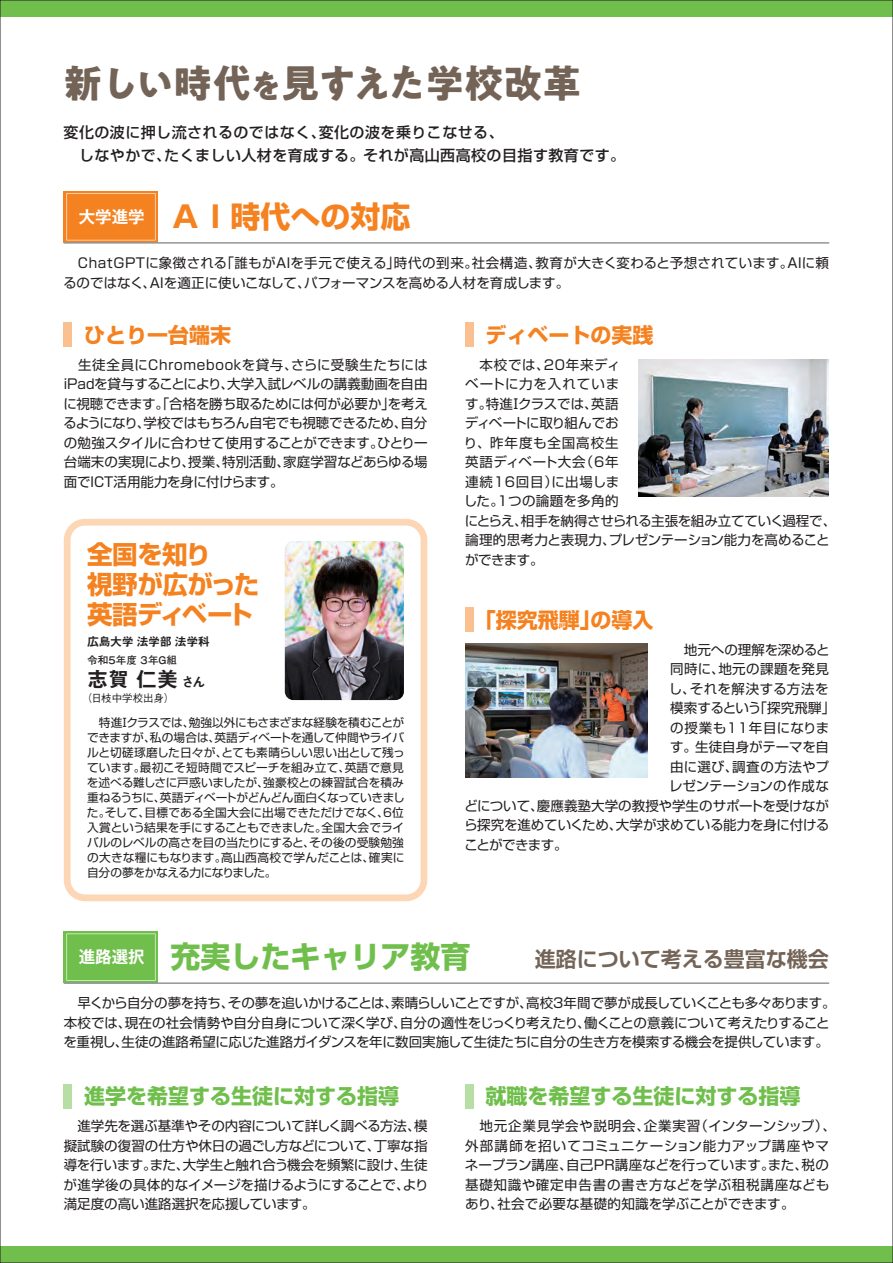
<style>
.page{position:relative;width:893px;height:1263px;background:#70bf4c}
.page>*{position:absolute;margin:0;border:0;box-sizing:border-box;transform-origin:0 0}
.t1{font:700 39px "PA1 Gothic Std N";letter-spacing:-.04em;color:#736457}
.t2{font:700 30px "Shin Go Pr 5";color:#f58220}
.t3{font:700 30px "Shin Go Pr 5";color:#70bf4c}
.t4{font:700 25.5px/30px "Shin Go Pr 5";letter-spacing:-.02em;color:#f58220}
.t5{font:700 21px "Shin Go Pr 5";color:#70bf4c}
.t6{font:700 21px "Shin Go Pr 5";color:#f58220}
.t7{font:700 21px "Shin Go Pr 5 De";color:#736457}
.t8{font:21px "Midashi Go Pr 5 MB31";color:#231f20}
.t9{font:700 16.5px "Gothic MB101 Pro De";color:#fff}
.t10{font:500 15px/22.5px "Shin Go Pr 5";letter-spacing:.03em;color:#231f20}
.t11{font:13.5px/19.5px "Shin Go Pr 5";color:#231f20}
.t12{font:13.5px/19.5px "Shin Go Pr 5";letter-spacing:-.02em;color:#231f20}
.t13{font:13.5px/19.5px "Shin Go Pr 5";letter-spacing:.025em;color:#231f20}
.t14{font:13.5px "Shin Go Pr 5";letter-spacing:.035em;color:#231f20}
.t15{font:13.5px "Shin Go Pr 5";letter-spacing:.04em;color:#231f20}
.t16{font:13.5px "Shin Go Pr 5";letter-spacing:-.055em;color:#231f20}
.t17{font:12px "Midashi Go Pr 5 MB31";letter-spacing:-.04em;color:#231f20}
.t18{font:11.7px/15px "Shin Go Pr 5";letter-spacing:-.005em;color:#231f20;text-align:justify}
.t19{font:700 10.5px "Futo Go B101 Pr 5";color:#231f20}
.t20{font:500 10.5px "Gothic BBB Pr 5";letter-spacing:-.005em;color:#231f20}
.s1{font-size:33px}
.s2{font-size:13.5px}
</style>
<div class="page">
<div style="left:0;top:17px;width:893px;height:1229px;background:#fff"></div>
<img style="left:639px;top:359px;width:190px;height:137px">
<img style="left:465px;top:643px;width:182px;height:134px">
<div style="left:64px;top:191px;width:94px;height:52px;background:linear-gradient(to right,#f58220,#f58220)"></div>
<svg style="left:66px;top:193px;width:90px;height:47px;background:#f58526"></svg>
<hr style="left:64px;top:242px;width:765px;height:2px;background:#939598">
<div style="left:64px;top:931px;width:94px;height:52px;background:#70bf4c"></div>
<svg style="left:66px;top:933px;width:90px;height:48px"></svg>
<div style="left:64px;top:323px;width:8px;height:24px;background:#fac08f"></div>
<div style="left:465px;top:323px;width:8px;height:24px;background:#fac08f"></div>
<div style="left:465px;top:607px;width:8px;height:25px;background:#fac08f"></div>
<hr style="left:64px;top:982px;width:765px;height:2px;background:#939598">
<div style="left:64px;top:1084px;width:8px;height:24px;background:#b7dfa5"></div>
<div style="left:465px;top:1084px;width:8px;height:24px;background:#b7dfa5"></div>
<svg style="left:64px;top:519px;width:363px;height:382px"></svg>
<img style="left:285px;top:541px;width:119px;height:159px">
<h1 class="t1" style="left:64px;top:59px;width:519px">新しい時代<span class="s1">を</span>見すえた学校改革</h1>
<p class="t10" style="left:64px;top:120px;width:563px">変化の波に押し流されるのではなく、変化の波を乗りこなせる、<br>　しなやかで、たくましい人材を育成する。それが高山西高校の目指す教育です。</p>
<h2 class="t2" style="left:79px;top:193px;width:333px"><sup>大学進学</sup> ＡＩ時代への対応</h2>
<p class="t11" style="left:63px;top:252px;width:767px">　ChatGPTに象徴される「誰もがＡＩを手元で使える」時代の到来。社会構造、教育が大きく変わると予想されています。ＡＩに頼るのではなく、ＡＩを適正に使いこなして、パフォーマンスを高める人材を育成します。</p>
<h3 class="t6" style="left:84px;top:318px;width:149px">ひとり一台端末</h3>
<p class="t11" style="left:63px;top:354px;width:366px;text-align:justify">　生徒全員にChromebookを貸与、さらに受験生たちにはiPadを貸与することにより、大学入試レベルの講義動画を自由に視聴できます。「合格を勝ち取るためには何が必要か」を考えるようになり、学校ではもちろん自宅でも視聴できるため、自分の勉強スタイルに合わせて使用することができます。ひとり一台端末の実現により、授業、特別活動、家庭学習などあらゆる場面でICT活用能力を身に付けらます。</p>
<h3 class="t4" style="left:87px;top:537px;width:174px">全国を知り<br>視野が広がった英語ディベート</h3>
<p class="t17" style="left:87px;top:632px;width:124px">広島大学 法学部 法学科</p>
<p class="t19" style="left:87px;top:652px;width:91px">令和５年度 ３年G組</p>
<h3 class="t8" style="left:87px;top:662px;width:120px">志賀 仁美 <span class="s2">さん</span></h3>
<p class="t20" style="left:82px;top:690px;width:94px">（日枝中学校出身）</p>
<p class="t18" style="left:87px;top:714px;width:320px">　特進Ⅰクラスでは、勉強以外にもさまざまな経験を積むことができますが、私の場合は、英語ディベートを通して仲間やライバルと切磋琢磨した日々が、とても素晴らしい思い出として残っています。最初こそ短時間でスピーチを組み立て、英語で意見を述べる難しさに戸惑いましたが、強豪校との練習試合を積み重ねるうちに、英語ディベートがどんどん面白くなっていきました。そして、目標である全国大会に出場できただけでなく、6位入賞という結果を手にすることもできました。全国大会でライバルのレベルの高さを目の当たりにすると、その後の受験勉強の大きな糧にもなります。高山西高校で学んだことは、確実に自分の夢をかなえる力になりました。</p>
<h3 class="t6" style="left:485px;top:318px;width:169px">ディベートの実践</h3>
<p class="t11" style="left:464px;top:354px;width:374px">　本校では、20年来ディ<br>ベートに力を入れていま<br>す。特進Ⅰクラスでは、英語<br>ディベートに取り組んでお<br>り、昨年度も全国高校生<br>英語ディベート大会（6年<br>連続１6回目）に出場しま<br>した。1つの論題を多角的<br>にとらえ、相手を納得させられる主張を組み立てていく過程で、論理的思考力と表現力、プレゼンテーション能力を高めることができます。</p>
<h3 class="t6" style="left:475px;top:603px;width:180px">「探究飛騨」の導入</h3>
<p class="t11" style="left:670px;top:639px;width:161px">　地元への理解を深めると</p>
<p class="t14" style="left:670px;top:658px;width:160px">同時に、地元の課題を発見</p>
<p class="t13" style="left:669px;top:678px;width:161px">し、それを解決する方法を</p>
<p class="t11" style="left:670px;top:697px;width:167px">模索するという「探究飛騨」</p>
<p class="t15" style="left:670px;top:716px;width:161px">の授業も11年目になりま</p>
<p class="t11" style="left:670px;top:736px;width:160px">す。生徒自身がテーマを自</p>
<p class="t13" style="left:670px;top:755px;width:160px">由に選び、調査の方法やプ</p>
<p class="t11" style="left:669px;top:775px;width:161px">レゼンテーションの作成な</p>
<p class="t11" style="left:464px;top:794px;width:366px">どについて、慶應義塾大学の教授や学生のサポートを受けなが</p>
<p class="t11" style="left:464px;top:814px;width:367px">ら探究を進めていくため、大学が求めている能力を身に付ける</p>
<p class="t16" style="left:464px;top:833px;width:105px">ことができます。</p>
<p class="t9" style="left:79px;top:943px;width:68px">進路選択</p>
<h2 class="t3" style="left:171px;top:932px;width:301px">充実したキャリア教育</h2>
<h3 class="t7" style="left:535px;top:942px;width:296px">進路について考える豊富な機会</h3>
<p class="t12" style="left:63px;top:992px;width:774px">　早くから自分の夢を持ち、その夢を追いかけることは、素晴らしいことですが、高校3年間で夢が成長していくことも多々あります。本校では、現在の社会情勢や自分自身について深く学び、自分の適性をじっくり考えたり、働くことの意義について考えたりすることを重視し、生徒の進路希望に応じた進路ガイダンスを年に数回実施して生徒たちに自分の生き方を模索する機会を提供しています。</p>
<h3 class="t5" style="left:84px;top:1079px;width:317px">進学を希望する生徒に対する指導</h3>
<p class="t11" style="left:64px;top:1115px;width:367px;text-align:justify">　進学先を選ぶ基準やその内容について詳しく調べる方法、模擬試験の復習の仕方や休日の過ごし方などについて、丁寧な指導を行います。また、大学生と触れ合う機会を頻繁に設け、生徒が進学後の具体的なイメージを描けるようにすることで、より満足度の高い進路選択を応援しています。</p>
<h3 class="t5" style="left:485px;top:1079px;width:316px">就職を希望する生徒に対する指導</h3>
<p class="t13" style="left:465px;top:1115px;width:372px">　地元企業見学会や説明会、企業実習（インターンシップ）、外部講師を招いてコミュニケーション能力アップ講座やマネープラン講座、自己PR講座などを行っています。また、税の基礎知識や確定申告書の書き方などを学ぶ租税講座などもあり、社会で必要な基礎的知識を学ぶことができます。</p>
</div>
